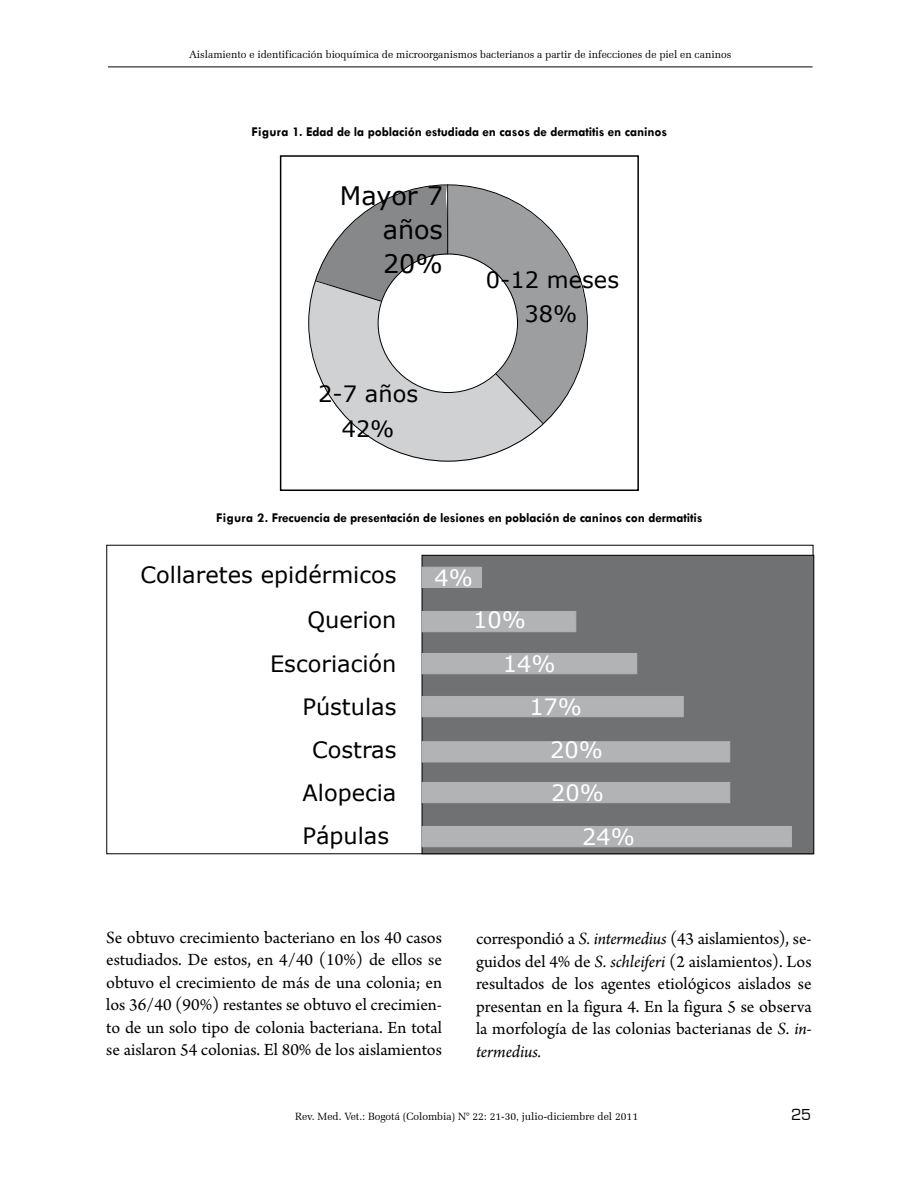
<style>
.page{position:relative;width:918px;height:1188px;background:#fff}
.page>*{position:absolute;margin:0;border:0;box-sizing:border-box;transform-origin:0 0}
.t1{font:25.5px/34.2px "Verdana";color:#000;text-align:justify}
.t2{font:22.5px/34.2px "Verdana";color:#000;text-align:center}
.t3{font:22.5px "Verdana";color:#fff}
.t4{font:18px/22.5px "Arno Pro";color:#000;text-align:justify}
.t5{font:15px "Square 721 BT";color:#000}
.t6{font:700 13.5px "Tw Cen";letter-spacing:-.01em;color:#000}
.t7{font:10.5px "Zapf Elliptical 711 BT";color:#000}
.s1{font-style:italic}
</style>
<div class="page">
<hr style="left:108px;top:66px;width:705px;height:2px;background:#58585a">
<svg style="left:279px;top:155px;width:99px;height:223px"></svg>
<svg style="left:378px;top:155px;width:243px;height:336px"></svg>
<svg style="left:303px;top:205px;width:314px;height:286px"></svg>
<hr style="left:447px;top:185px;width:1px;height:69px;background:#000">
<svg style="left:314px;top:220px;width:134px;height:82px"></svg>
<svg style="left:495px;top:373px;width:49px;height:52px"></svg>
<div style="left:422px;top:555px;width:392px;height:299px;background:#707172"></div>
<div style="left:422px;top:555px;width:392px;height:299px;border:1px solid #000"></div>
<div style="left:422px;top:567px;width:60px;height:21px;background:#b1b3b4"></div>
<div style="left:422px;top:611px;width:154px;height:21px;background:#b1b3b4"></div>
<div style="left:422px;top:653px;width:215px;height:21px;background:#b1b3b4"></div>
<div style="left:422px;top:696px;width:262px;height:21px;background:#b1b3b4"></div>
<div style="left:422px;top:741px;width:308px;height:21px;background:#b1b3b4;border:1px solid #b1b3b4"></div>
<div style="left:422px;top:782px;width:308px;height:21px;background:#b1b3b4"></div>
<div style="left:422px;top:826px;width:370px;height:21px;background:#b1b3b4"></div>
<p class="t7" style="left:189px;top:48px;width:544px">Aislamiento e identificación bioquímica de microorganismos bacterianos a partir de infecciones de piel en caninos</p>
<p class="t6" style="left:252px;top:124px;width:417px">Figura 1. Edad de la población estudiada en casos de dermatitis en caninos</p>
<h1 class="t1" style="left:383px;top:179px;width:62px;text-indent:-43px">Mayor 7 años 20%</h1>
<p class="t2" style="left:318px;top:378px;width:101px">2-7 años<br>42%</p>
<p class="t2" style="left:486px;top:263px;width:135px">0-12 meses<br>38%</p>
<p class="t6" style="left:216px;top:510px;width:488px">Figura 2. Frecuencia de presentación de lesiones en población de caninos con dermatitis</p>
<p class="t2" style="left:141px;top:558px;width:257px">Collaretes epidérmicos</p>
<p class="t2" style="left:308px;top:603px;width:91px">Querion</p>
<p class="t2" style="left:270px;top:647px;width:128px">Escoriación</p>
<p class="t2" style="left:302px;top:690px;width:96px">Pústulas</p>
<p class="t2" style="left:312px;top:733px;width:86px">Costras</p>
<p class="t2" style="left:302px;top:776px;width:96px">Alopecia</p>
<p class="t2" style="left:302px;top:819px;width:88px">Pápulas</p>
<p class="t3" style="left:435px;top:563px;width:40px">4%</p>
<p class="t3" style="left:473px;top:605px;width:54px">10%</p>
<p class="t3" style="left:503px;top:650px;width:54px">14%</p>
<p class="t3" style="left:529px;top:693px;width:54px">17%</p>
<p class="t3" style="left:550px;top:736px;width:54px">20%</p>
<p class="t3" style="left:551px;top:779px;width:54px">20%</p>
<p class="t3" style="left:582px;top:823px;width:54px">24%</p>
<p class="t4" style="left:106px;top:927px;width:337px">Se obtuvo crecimiento bacteriano en los 40 casos estudiados. De estos, en 4/40 (10%) de ellos se obtuvo el crecimiento de más de una colonia; en los 36/40 (90%) restantes se obtuvo el crecimien&shy;to de un solo tipo de colonia bacteriana. En total se aislaron 54 colonias. El 80% de los aislamientos</p>
<p class="t4" style="left:476px;top:929px;width:337px">correspondió a <span class="s1">S. intermedius</span> (43 aislamientos), se&shy;guidos del 4% de <span class="s1">S. schleiferi</span> (2 aislamientos). Los resultados de los agentes etiológicos aislados se presentan en la figura 4. En la figura 5 se observa la morfología de las colonias bacterianas de <span class="s1">S. in&shy;termedius.</span></p>
<p class="t7" style="left:295px;top:1111px;width:344px">Rev. Med. Vet.: Bogotá (Colombia) N° 22: 21-30, julio-diciembre del 2011</p>
<p class="t5" style="left:791px;top:1105px;width:22px">25</p>
</div>
